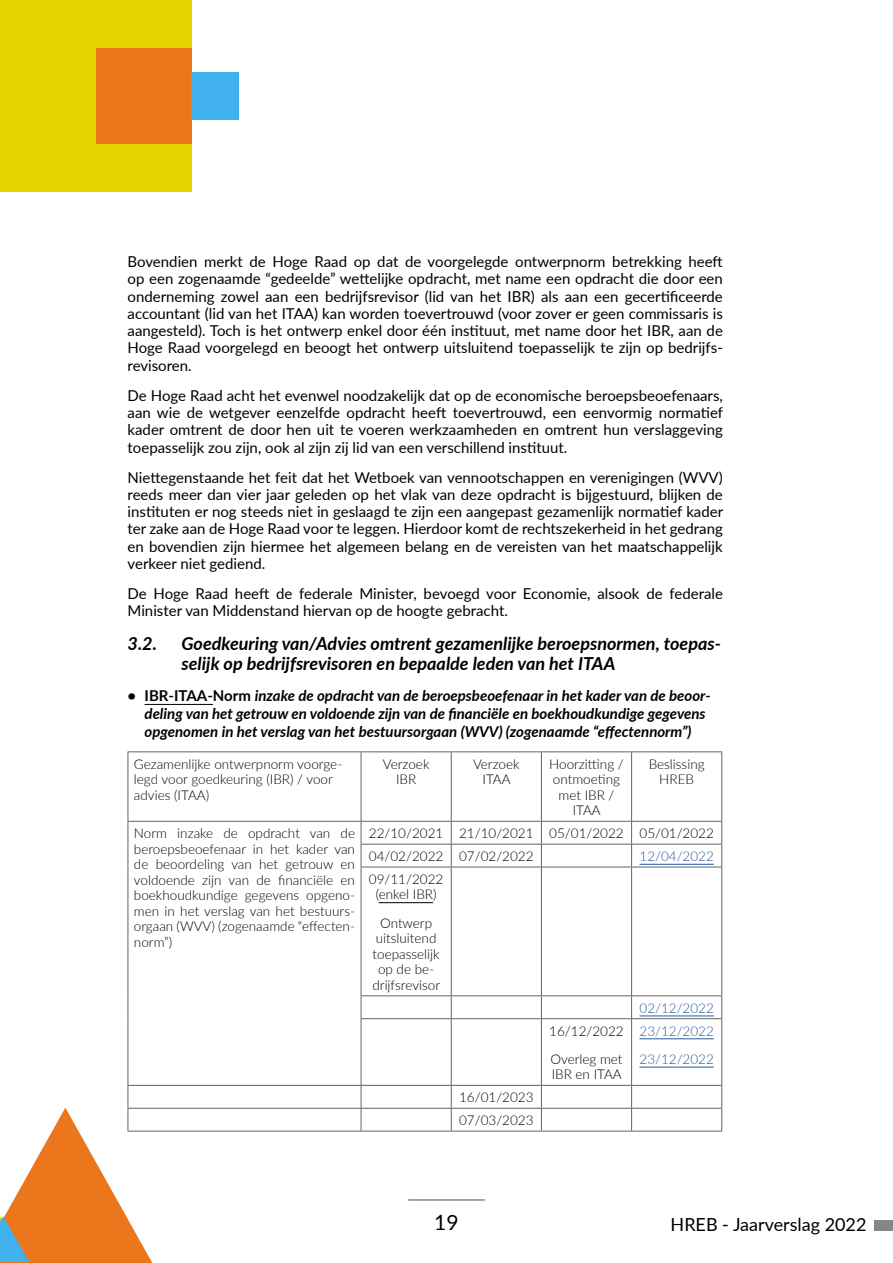
<style>
.page{position:relative;width:893px;height:1263px;background:#fff}
.page>*{position:absolute;margin:0;border:0;box-sizing:border-box;transform-origin:0 0}
.t1{font:21px "Lato";color:#000}
.Paragraph_Style_2{font:italic 700 18px/20.7px "Lato";color:#000}
.t2{font:18px "Lato";color:#000}
.txt{font:15px/17.2px "Lato";color:#000}
.t3{font:italic 700 15px/18px "Lato";color:#000}
.txt-2{font:300 13.5px/15.5px "Lato";color:#000;text-align:center}
.txt-3{font:300 13.5px "Lato";color:#275b9b}
.s1{font-style:normal}
</style>
<div class="page">
<hr style="left:408px;top:1199px;width:77px;height:2px;background:#878686">
<div style="left:874px;top:1220px;width:19px;height:11px;background:#878686"></div>
<div style="left:0;top:0;width:191px;height:191px;background:#e8d401"></div>
<div style="left:96px;top:48px;width:95px;height:96px;background:#ec761c"></div>
<div style="left:191px;top:72px;width:48px;height:48px;background:#40b1ed"></div>
<hr style="left:145px;top:704px;width:68px;height:1px;background:#000">
<hr style="left:128px;top:751px;width:233px;height:1px;background:#646363">
<hr style="left:128px;top:752px;width:1px;height:69px;background:#646363">
<hr style="left:361px;top:751px;width:90px;height:1px;background:#646363">
<hr style="left:361px;top:752px;width:1px;height:69px;background:#646363">
<hr style="left:451px;top:751px;width:90px;height:1px;background:#646363">
<hr style="left:451px;top:752px;width:1px;height:69px;background:#646363">
<hr style="left:541px;top:751px;width:91px;height:1px;background:#646363">
<hr style="left:541px;top:752px;width:1px;height:69px;background:#646363">
<hr style="left:632px;top:751px;width:90px;height:1px;background:#646363">
<hr style="left:631px;top:752px;width:1px;height:69px;background:#646363">
<hr style="left:721px;top:752px;width:1px;height:69px;background:#646363">
<hr style="left:128px;top:821px;width:233px;height:1px;background:#646363">
<hr style="left:361px;top:821px;width:90px;height:1px;background:#646363">
<hr style="left:451px;top:821px;width:90px;height:1px;background:#646363">
<hr style="left:541px;top:821px;width:91px;height:1px;background:#646363">
<hr style="left:632px;top:821px;width:90px;height:1px;background:#646363">
<svg style="left:128px;top:822px;width:1px;height:45px"></svg>
<hr style="left:361px;top:844px;width:90px;height:1px;background:#646363">
<svg style="left:361px;top:822px;width:1px;height:45px"></svg>
<hr style="left:451px;top:844px;width:90px;height:1px;background:#646363">
<svg style="left:451px;top:822px;width:1px;height:45px"></svg>
<hr style="left:541px;top:844px;width:91px;height:1px;background:#646363">
<svg style="left:541px;top:822px;width:1px;height:45px"></svg>
<hr style="left:632px;top:844px;width:90px;height:1px;background:#646363">
<svg style="left:631px;top:822px;width:1px;height:45px"></svg>
<svg style="left:721px;top:822px;width:1px;height:45px"></svg>
<hr style="left:128px;top:867px;width:1px;height:129px;background:#646363">
<hr style="left:361px;top:867px;width:90px;height:1px;background:#646363">
<hr style="left:361px;top:867px;width:1px;height:128px;background:#646363">
<hr style="left:451px;top:867px;width:90px;height:1px;background:#646363">
<hr style="left:451px;top:867px;width:1px;height:128px;background:#646363">
<hr style="left:541px;top:867px;width:91px;height:1px;background:#646363">
<hr style="left:541px;top:867px;width:1px;height:128px;background:#646363">
<hr style="left:632px;top:867px;width:90px;height:1px;background:#646363">
<hr style="left:631px;top:867px;width:1px;height:128px;background:#646363">
<hr style="left:721px;top:867px;width:1px;height:128px;background:#646363">
<svg style="left:128px;top:996px;width:1px;height:23px"></svg>
<hr style="left:361px;top:995px;width:90px;height:1px;background:#646363">
<svg style="left:361px;top:996px;width:1px;height:22px"></svg>
<hr style="left:451px;top:995px;width:90px;height:1px;background:#646363">
<svg style="left:451px;top:996px;width:1px;height:22px"></svg>
<hr style="left:541px;top:995px;width:91px;height:1px;background:#646363">
<svg style="left:541px;top:996px;width:1px;height:22px"></svg>
<hr style="left:632px;top:995px;width:90px;height:1px;background:#646363">
<svg style="left:631px;top:996px;width:1px;height:22px"></svg>
<svg style="left:721px;top:996px;width:1px;height:22px"></svg>
<hr style="left:128px;top:1019px;width:1px;height:66px;background:#646363">
<hr style="left:361px;top:1018px;width:90px;height:1px;background:#646363">
<hr style="left:361px;top:1019px;width:1px;height:66px;background:#646363">
<hr style="left:451px;top:1018px;width:90px;height:1px;background:#646363">
<hr style="left:451px;top:1019px;width:1px;height:66px;background:#646363">
<hr style="left:541px;top:1018px;width:91px;height:1px;background:#646363">
<hr style="left:541px;top:1019px;width:1px;height:66px;background:#646363">
<hr style="left:632px;top:1018px;width:90px;height:1px;background:#646363">
<hr style="left:631px;top:1019px;width:1px;height:66px;background:#646363">
<hr style="left:721px;top:1019px;width:1px;height:66px;background:#646363">
<hr style="left:128px;top:1085px;width:233px;height:1px;background:#646363">
<hr style="left:361px;top:1085px;width:90px;height:1px;background:#646363">
<hr style="left:451px;top:1085px;width:90px;height:1px;background:#646363">
<hr style="left:541px;top:1085px;width:91px;height:1px;background:#646363">
<hr style="left:632px;top:1085px;width:90px;height:1px;background:#646363">
<hr style="left:128px;top:1108px;width:233px;height:1px;background:#646363">
<svg style="left:0;top:1086px;width:152px;height:177px"></svg>
<hr style="left:361px;top:1108px;width:90px;height:1px;background:#646363">
<svg style="left:361px;top:1086px;width:1px;height:45px"></svg>
<hr style="left:451px;top:1108px;width:90px;height:1px;background:#646363">
<svg style="left:451px;top:1086px;width:1px;height:45px"></svg>
<hr style="left:541px;top:1108px;width:91px;height:1px;background:#646363">
<svg style="left:541px;top:1086px;width:1px;height:45px"></svg>
<hr style="left:632px;top:1108px;width:90px;height:1px;background:#646363">
<svg style="left:631px;top:1086px;width:1px;height:45px"></svg>
<svg style="left:721px;top:1086px;width:1px;height:45px"></svg>
<hr style="left:128px;top:1131px;width:233px;height:1px;background:#646363">
<hr style="left:361px;top:1131px;width:90px;height:1px;background:#646363">
<hr style="left:451px;top:1131px;width:90px;height:1px;background:#646363">
<hr style="left:541px;top:1131px;width:91px;height:1px;background:#646363">
<hr style="left:632px;top:1131px;width:90px;height:1px;background:#646363">
<hr style="left:639px;top:864px;width:75px;height:1px;background:#275b9b">
<hr style="left:379px;top:902px;width:54px;height:1px;background:#000">
<hr style="left:639px;top:1016px;width:75px;height:1px;background:#275b9b">
<hr style="left:639px;top:1038px;width:75px;height:1px;background:#275b9b">
<hr style="left:639px;top:1067px;width:75px;height:1px;background:#275b9b">
<p class="txt" style="left:128px;top:252px;width:597px">Bovendien merkt de Hoge Raad op dat de voorgelegde ontwerpnorm betrekking heeft op een zogenaamde “gedeelde” wettelijke opdracht, met name een opdracht die door een onderneming zowel aan een bedrijfsrevisor (lid van het IBR) als aan een gecertificeerde accountant (lid van het ITAA) kan worden toevertrouwd (voor zover er geen commissaris is aangesteld). Toch is het ontwerp enkel door één instituut, met name door het IBR, aan de Hoge Raad voorgelegd en beoogt het ontwerp uitsluitend toepasselijk te zijn op bedrijfs&shy;revisoren.</p>
<p class="txt" style="left:128px;top:386px;width:597px;text-align:justify">De Hoge Raad acht het evenwel noodzakelijk dat op de economische beroepsbeoefenaars, aan wie de wetgever eenzelfde opdracht heeft toevertrouwd, een eenvormig normatief kader omtrent de door hen uit te voeren werkzaamheden en omtrent hun verslaggeving toepasselijk zou zijn, ook al zijn zij lid van een verschillend instituut.</p>
<p class="txt" style="left:128px;top:468px;width:597px;text-align:justify">Niettegenstaande het feit dat het Wetboek van vennootschappen en verenigingen (WVV) reeds meer dan vier jaar geleden op het vlak van deze opdracht is bijgestuurd, blijken de instituten er nog steeds niet in geslaagd te zijn een aangepast gezamenlijk normatief kader ter zake aan de Hoge Raad voor te leggen. Hierdoor komt de rechtszekerheid in het gedrang en bovendien zijn hiermee het algemeen belang en de vereisten van het maatschappelijk verkeer niet gediend.</p>
<p class="txt" style="left:128px;top:584px;width:597px">De Hoge Raad heeft de federale Minister, bevoegd voor Economie, alsook de federale<br>Minister van Middenstand hiervan op de hoogte gebracht.</p>
<p class="Paragraph_Style_2" style="left:128px;top:632px;width:31px">3.2.</p>
<p class="Paragraph_Style_2" style="left:182px;top:632px;width:541px">Goedkeuring van/Advies omtrent gezamenlijke beroepsnormen, toepas&shy;selijk op bedrijfsrevisoren en bepaalde leden van het ITAA</p>
<p class="t3" style="left:145px;top:686px;width:567px;text-indent:-17px"><span class="s1">• IBR-ITAA-Norm</span> inzake de opdracht van de beroepsbeoefenaar in het kader van de beoor&shy;deling van het getrouw en voldoende zijn van de financiële en boekhoudkundige gegevens opgenomen in het verslag van het bestuursorgaan (WVV) (zogenaamde “effectennorm”)</p>
<p class="txt-2" style="left:134px;top:755px;width:210px;text-align:left">Gezamenlijke ontwerpnorm voorge&shy;legd voor goedkeuring (IBR) / voor advies (ITAA)</p>
<p class="txt-2" style="left:383px;top:755px;width:48px">Verzoek<br>IBR</p>
<p class="txt-2" style="left:473px;top:755px;width:48px">Verzoek<br>ITAA</p>
<p class="txt-2" style="left:549px;top:755px;width:76px">Hoorzitting / ontmoeting met IBR /<br>ITAA</p>
<p class="txt-2" style="left:649px;top:755px;width:57px">Beslissing<br>HREB</p>
<p class="txt-2" style="left:134px;top:825px;width:223px;text-align:justify">Norm inzake de opdracht van de beroepsbeoefenaar in het kader van de beoordeling van het getrouw en voldoende zijn van de financiële en boekhoudkundige gegevens opgeno&shy;men in het verslag van het bestuurs&shy;orgaan (WVV) (zogenaamde “effecten&shy;norm”)</p>
<p class="txt-2" style="left:369px;top:825px;width:76px">22/10/2021</p>
<p class="txt-2" style="left:459px;top:825px;width:76px">21/10/2021</p>
<p class="txt-2" style="left:549px;top:825px;width:76px">05/01/2022</p>
<p class="txt-2" style="left:639px;top:825px;width:76px">05/01/2022</p>
<p class="txt-2" style="left:369px;top:848px;width:76px">04/02/2022</p>
<p class="txt-2" style="left:459px;top:848px;width:76px">07/02/2022</p>
<p class="txt-3" style="left:639px;top:847px;width:76px">12/04/2022</p>
<p class="txt-2" style="left:369px;top:871px;width:76px">09/11/2022 (enkel IBR)</p>
<p class="txt-2" style="left:372px;top:915px;width:69px">Ontwerp uitsluitend toepasselijk op de be&shy;drijfsrevisor</p>
<p class="txt-3" style="left:639px;top:998px;width:76px">02/12/2022</p>
<p class="txt-2" style="left:549px;top:1022px;width:76px">16/12/2022</p>
<p class="txt-2" style="left:550px;top:1051px;width:74px;text-align:left">Overleg met<br>IBR en ITAA</p>
<p class="txt-3" style="left:639px;top:1021px;width:76px">23/12/2022</p>
<p class="txt-3" style="left:639px;top:1049px;width:76px">23/12/2022</p>
<p class="txt-2" style="left:459px;top:1089px;width:76px">16/01/2023</p>
<p class="txt-2" style="left:459px;top:1112px;width:76px">07/03/2023</p>
<h1 class="t1" style="left:434px;top:1208px;width:26px">19</h1>
<p class="t2" style="left:671px;top:1211px;width:197px">HREB - Jaarverslag 2022</p>
</div>
